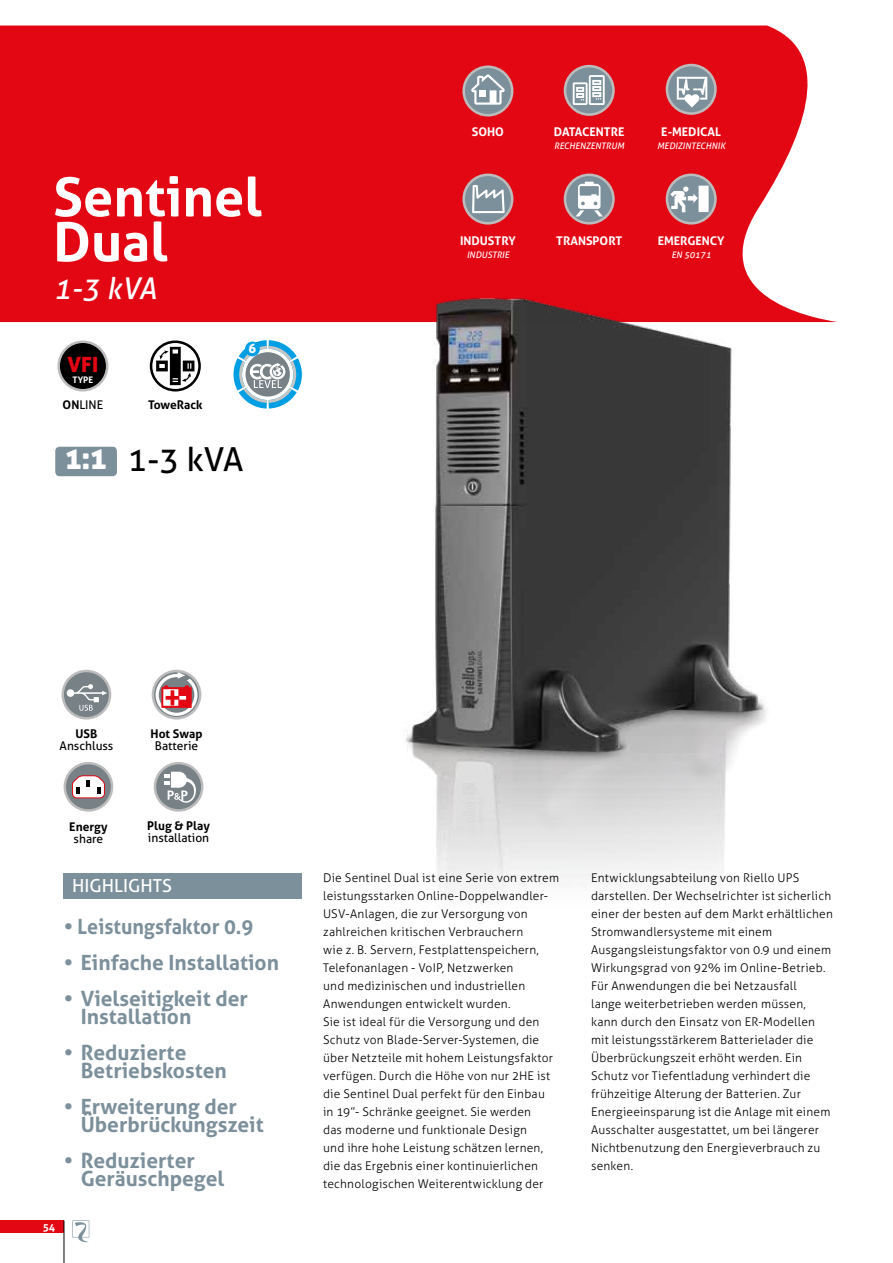
<style>
.page{position:relative;width:893px;height:1263px;background:#fff}
.page>*{position:absolute;margin:0;border:0;box-sizing:border-box;transform-origin:0 0}
.t1{font:700 54px/45px "Aller";color:#fff}
.t2{font:33px "Aller";color:#000}
.t3{font:italic 30px "Aller";color:#fff}
.t4{font:700 21px/18px "Aller";color:#7c909b}
.t5{font:21px "Aller Display";color:#e30613}
.t6{font:18px "Aller";color:#fff}
.t7{font:13.05px "Aller Display";color:#fff}
.t8{font:300 12px/18px "Aller";letter-spacing:.015em;color:#000}
.t9{font:700 12px "Aller";color:#fff}
.t10{font:12px "Aller";color:#000}
.t11{font:700 12px "Aller";color:#000}
.t12{font:700 10.5px "Aller";color:#fff}
.t13{font:italic 9px "Aller";color:#fff}
.t14{font:700 9px "Aller";color:#fff}
.s1{font-weight:700}
.s2{font-family:"Aller Display";font-size:30px;color:#fff}
</style>
<div class="page">
<div style="left:0;top:1220px;width:64px;height:13px;background:#e30613"></div>
<hr style="left:64px;top:1220px;width:1px;height:43px;background:#000">
<div style="left:0;top:26px;width:837px;height:296px;background:#e30613"></div>
<svg style="left:72px;top:1220px;width:17px;height:23px"></svg>
<div style="left:55px;top:447px;width:62px;height:29px;background:#7c909b;border-radius:4px"></div>
<svg style="left:57px;top:340px;width:51px;height:51px"></svg>
<div style="left:60px;top:343px;width:46px;height:46px;background:#000;border-radius:50%"></div>
<div style="left:62px;top:670px;width:49px;height:49px;background:#bcbcbc;border-radius:50%"></div>
<div style="left:64px;top:672px;width:45px;height:45px;background:#778186;border-radius:50%"></div>
<svg style="left:67px;top:684px;width:40px;height:27px"></svg>
<svg style="left:154px;top:762px;width:49px;height:50px"></svg>
<div style="left:156px;top:764px;width:45px;height:45px;background:#778186;border-radius:50%"></div>
<svg style="left:164px;top:772px;width:32px;height:31px"></svg>
<div style="left:152px;top:670px;width:49px;height:49px;background:#bcbcbc;border-radius:50%"></div>
<svg style="left:154px;top:672px;width:45px;height:45px"></svg>
<svg style="left:156px;top:672px;width:42px;height:44px"></svg>
<svg style="left:64px;top:762px;width:49px;height:50px"></svg>
<div style="left:66px;top:764px;width:45px;height:45px;background:#778186;border-radius:50%"></div>
<svg style="left:72px;top:775px;width:33px;height:23px"></svg>
<svg style="left:233px;top:340px;width:69px;height:69px"></svg>
<div style="left:245px;top:342px;width:15px;height:14px;background:#009fe3;border-radius:50%"></div>
<svg style="left:150px;top:340px;width:51px;height:51px"></svg>
<svg style="left:666px;top:174px;width:51px;height:51px"></svg>
<div style="left:668px;top:176px;width:46px;height:46px;background:#7c909b;border-radius:50%"></div>
<svg style="left:670px;top:186px;width:39px;height:26px"></svg>
<svg style="left:666px;top:64px;width:51px;height:51px"></svg>
<svg style="left:668px;top:66px;width:46px;height:46px"></svg>
<svg style="left:677px;top:77px;width:30px;height:31px"></svg>
<svg style="left:564px;top:65px;width:51px;height:51px"></svg>
<div style="left:566px;top:67px;width:46px;height:46px;background:#7c909b;border-radius:50%"></div>
<svg style="left:573px;top:75px;width:32px;height:30px"></svg>
<svg style="left:462px;top:66px;width:51px;height:51px"></svg>
<div style="left:465px;top:68px;width:46px;height:46px;background:#7c909b;border-radius:50%"></div>
<svg style="left:471px;top:74px;width:34px;height:31px"></svg>
<div style="left:479px;top:90px;width:7px;height:6px;background:#fff"></div>
<svg style="left:462px;top:174px;width:51px;height:51px"></svg>
<div style="left:465px;top:176px;width:46px;height:46px;background:#7c909b;border-radius:50%"></div>
<svg style="left:472px;top:185px;width:33px;height:28px"></svg>
<svg style="left:564px;top:174px;width:51px;height:51px"></svg>
<div style="left:566px;top:176px;width:46px;height:46px;background:#7c909b;border-radius:50%"></div>
<svg style="left:576px;top:182px;width:27px;height:34px"></svg>
<img style="left:381px;top:278px;width:407px;height:613px">
<div style="left:64px;top:873px;width:238px;height:25px;background:#7c909b"></div>
<h1 class="t1" style="left:53px;top:174px;width:210px">Sentinel<br>Dual</h1>
<h3 class="t3" style="left:53px;top:270px;width:105px">1-3 kVA</h3>
<h3 class="t5" style="left:68px;top:351px;width:32px">VFI</h3>
<p class="t14" style="left:73px;top:374px;width:22px">TYPE</p>
<p class="t10" style="left:63px;top:398px;width:42px"><span class="s1">ON</span>LINE</p>
<p class="t11" style="left:148px;top:397px;width:56px">ToweRack</p>
<p class="t7" style="left:248px;top:340px;width:9px">6</p>
<h2 class="t2" style="left:66px;top:439px;width:180px"><span class="s2">1:1</span> 1-3 kVA</h2>
<p class="t9" style="left:472px;top:124px;width:34px">SOHO</p>
<p class="t9" style="left:460px;top:233px;width:57px">INDUSTRY</p>
<p class="t13" style="left:467px;top:249px;width:44px">INDUSTRIE</p>
<p class="t9" style="left:554px;top:124px;width:72px">DATACENTRE</p>
<p class="t13" style="left:554px;top:140px;width:72px">RECHENZENTRUM</p>
<p class="t9" style="left:661px;top:124px;width:61px">E-MEDICAL</p>
<p class="t13" style="left:657px;top:140px;width:70px">MEDIZINTECHNIK</p>
<p class="t9" style="left:556px;top:233px;width:67px">TRANSPORT</p>
<p class="t9" style="left:658px;top:233px;width:68px">EMERGENCY</p>
<p class="t13" style="left:671px;top:249px;width:41px">EN 50171</p>
<p class="t11" style="left:75px;top:726px;width:23px">USB</p>
<p class="t10" style="left:60px;top:738px;width:55px">Anschluss</p>
<p class="t11" style="left:69px;top:819px;width:40px">Energy</p>
<p class="t10" style="left:74px;top:831px;width:31px">share</p>
<p class="t11" style="left:151px;top:727px;width:53px">Hot Swap</p>
<p class="t10" style="left:155px;top:739px;width:45px">Batterie</p>
<p class="t11" style="left:147px;top:818px;width:64px">Plug &amp; Play</p>
<p class="t10" style="left:148px;top:830px;width:63px">installation</p>
<h3 class="t6" style="left:72px;top:875px;width:101px">HIGHLIGHTS</h3>
<h3 class="t4" style="left:64px;top:918px;width:191px">• Leistungsfaktor 0.9</h3>
<h3 class="t4" style="left:64px;top:954px;width:217px">• Einfache Installation</h3>
<h3 class="t4" style="left:81px;top:990px;width:169px;text-indent:-17px">• Vielseitigkeit der<br>Installation</h3>
<h3 class="t4" style="left:81px;top:1044px;width:148px;text-indent:-17px">• Reduzierte<br>Betriebskosten</h3>
<h3 class="t4" style="left:81px;top:1098px;width:184px;text-indent:-17px">• Erweiterung der<br>Überbrückungszeit</h3>
<h3 class="t4" style="left:81px;top:1152px;width:145px;text-indent:-17px">• Reduzierter<br>Geräuschpegel</h3>
<p class="t12" style="left:43px;top:1220px;width:14px">54</p>
<p class="t8" style="left:323px;top:869px;width:237px">Die Sentinel Dual ist eine Serie von extrem leistungsstarken Online-Doppelwandler-USV-Anlagen, die zur Versorgung von zahlreichen kritischen Verbrauchern<br>wie z. B. Servern, Festplattenspeichern, Telefonanlagen - VoIP, Netzwerken<br>und medizinischen und industriellen Anwendungen entwickelt wurden.<br>Sie ist ideal für die Versorgung und den Schutz von Blade-Server-Systemen, die über Netzteile mit hohem Leistungsfaktor verfügen. Durch die Höhe von nur 2HE ist die Sentinel Dual perfekt für den Einbau<br>in 19”- Schränke geeignet. Sie werden<br>das moderne und funktionale Design<br>und ihre hohe Leistung schätzen lernen, die das Ergebnis einer kontinuierlichen technologischen Weiterentwicklung der</p>
<p class="t8" style="left:591px;top:869px;width:243px">Entwicklungsabteilung von Riello UPS darstellen. Der Wechselrichter ist sicherlich einer der besten auf dem Markt erhältlichen Stromwandlersysteme mit einem Ausgangsleistungsfaktor von 0.9 und einem Wirkungsgrad von 92% im Online-Betrieb.<br>Für Anwendungen die bei Netzausfall<br>lange weiterbetrieben werden müssen, kann durch den Einsatz von ER-Modellen mit leistungsstärkerem Batterielader die Überbrückungszeit erhöht werden. Ein Schutz vor Tiefentladung verhindert die frühzeitige Alterung der Batterien. Zur Energieeinsparung ist die Anlage mit einem Ausschalter ausgestattet, um bei längerer Nichtbenutzung den Energieverbrauch zu senken.</p>
</div>
